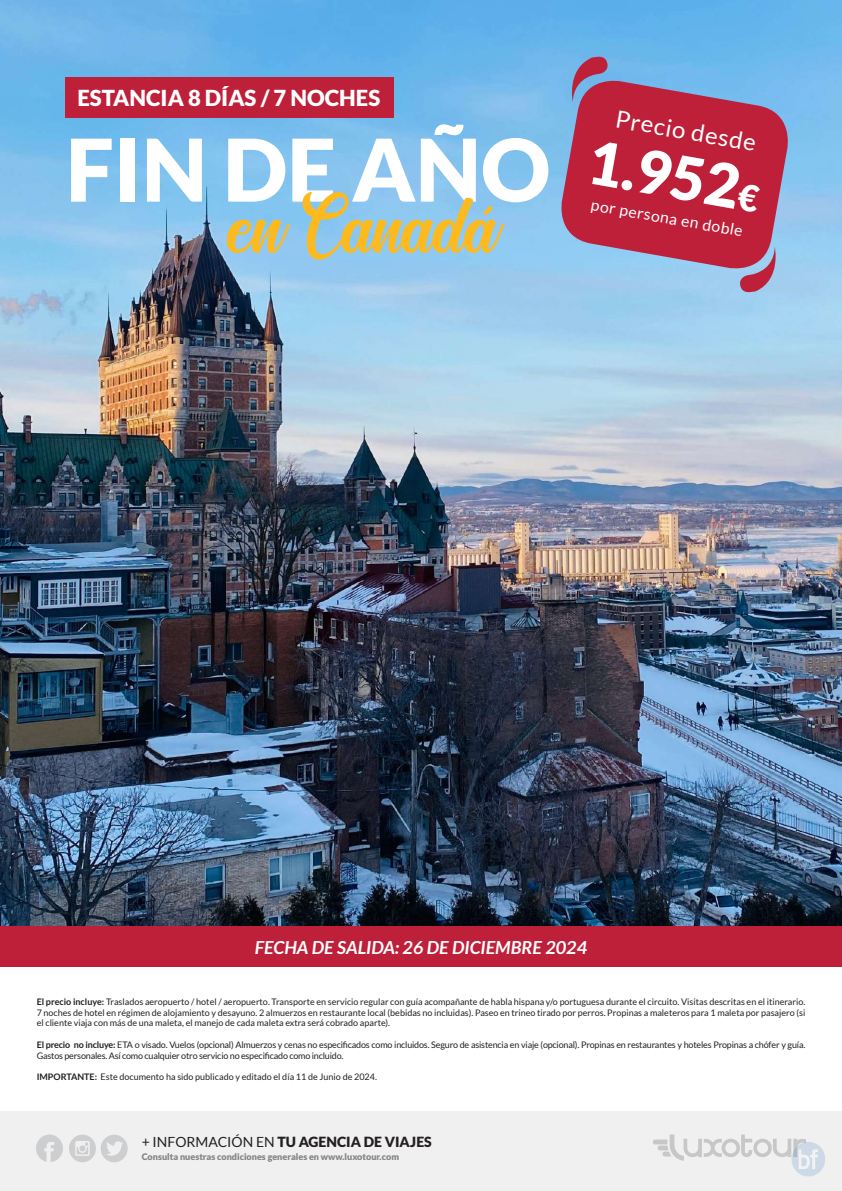
<style>
.page{position:relative;width:842px;height:1191px;background:#fff}
.page>*{position:absolute;margin:0;border:0;box-sizing:border-box;transform-origin:0 0}
.t1{font:900 86.5px "Lato";color:#fff}
.t2{font:69.2px "Lolyta Script";color:#fdba1e}
.t3{font:900 60px "Lato";color:#fff}
.t4{font:23.9px "Lato";color:#fff}
.t5{font:900 22px "Lato";color:#fff}
.t6{font:italic 700 18px "Lato";color:#fff}
.t7{font:15.8px "Lato";color:#fff}
.t8{font:900 14px "Lato";color:#231f20}
.t9{font:9px/10.8px "Lato";letter-spacing:-.02em;color:#231f20;text-align:justify}
.t10{font:9px "Lato";color:#231f20}
.t11{font:900 9px "Lato";color:#231f20}
.s1{font-weight:700}
.s2{font-weight:400}
</style>
<div class="page">
<img style="left:0;top:0;width:842px;height:926px">
<div style="left:66px;top:77px;width:328px;height:41px;background:#be1f39"></div>
<div style="left:0;top:926px;width:842px;height:41px;background:#be1f39"></div>
<svg style="left:555px;top:75px;width:239px;height:199px;background:#ae4b6a"></svg>
<svg style="left:566px;top:54px;width:44px;height:48px;background:#966e96"></svg>
<svg style="left:738px;top:247px;width:43px;height:48px;background:#ae7593"></svg>
<div style="left:0;top:1111px;width:842px;height:80px;background:#f0f0f0"></div>
<svg style="left:653px;top:1134px;width:124px;height:26px"></svg>
<svg style="left:36px;top:1134px;width:27px;height:28px"></svg>
<svg style="left:69px;top:1134px;width:59px;height:28px"></svg>
<svg style="left:481px;top:205px;width:14px;height:11px"></svg>
<img style="left:777px;top:1138px;width:48px;height:39px">
<svg style="left:736px;top:183px;width:25px;height:30px"></svg>
<h3 class="t5" style="left:77px;top:85px;width:304px">ESTANCIA 8 DÍAS / 7 NOCHES</h3>
<h1 class="t1" style="left:66px;top:119px;width:486px">FIN DE AÑO</h1>
<h2 class="t2" style="left:227px;top:188px;width:270px">en Canada</h2>
<h3 class="t4" style="left:618px;top:105px;width:143px;rotate:10deg">Precio desde</h3>
<h3 class="t3" style="left:595px;top:126px;width:155px;rotate:10deg">1.952</h3>
<h3 class="t7" style="left:593px;top:196px;width:155px;rotate:10deg">por persona en doble</h3>
<h3 class="t6" style="left:255px;top:937px;width:334px">FECHA DE SALIDA: 26 DE DICIEMBRE 2024</h3>
<p class="t9" style="left:37px;top:996px;width:770px"><span class="s1">El precio incluye:</span> Traslados aeropuerto / hotel / aeropuerto. Transporte en servicio regular con guía acompañante de habla hispana y/o portuguesa durante el circuito. Visitas descritas en el itinerario.<br>7 noches de hotel en régimen de alojamiento y desayuno. 2 almuerzos en restaurante local (bebidas no incluidas). Paseo en trineo tirado por perros. Propinas a maleteros para 1 maleta por pasajero (si el cliente viaja con más de una maleta, el manejo de cada maleta extra será cobrado aparte).</p>
<p class="t9" style="left:37px;top:1039px;width:770px"><span class="s1">El precio no incluye:</span> ETA o visado. Vuelos (opcional) Almuerzos y cenas no especificados como incluidos. Seguro de asistencia en viaje (opcional). Propinas en restaurantes y hoteles Propinas a chófer y guía.<br>Gastos personales. Así como cualquier otro servicio no especificado como incluido.</p>
<p class="t10" style="left:37px;top:1072px;width:342px"><span class="s1">IMPORTANTE:</span> Este documento ha sido publicado y editado el día 11 de Junio de 2024.</p>
<h3 class="t8" style="left:142px;top:1133px;width:292px"><span class="s2">+ INFORMACIÓN EN</span> TU AGENCIA DE VIAJES</h3>
<p class="t11" style="left:142px;top:1151px;width:259px">Consulta nuestras condiciones generales en www.luxotour.com</p>
</div>
